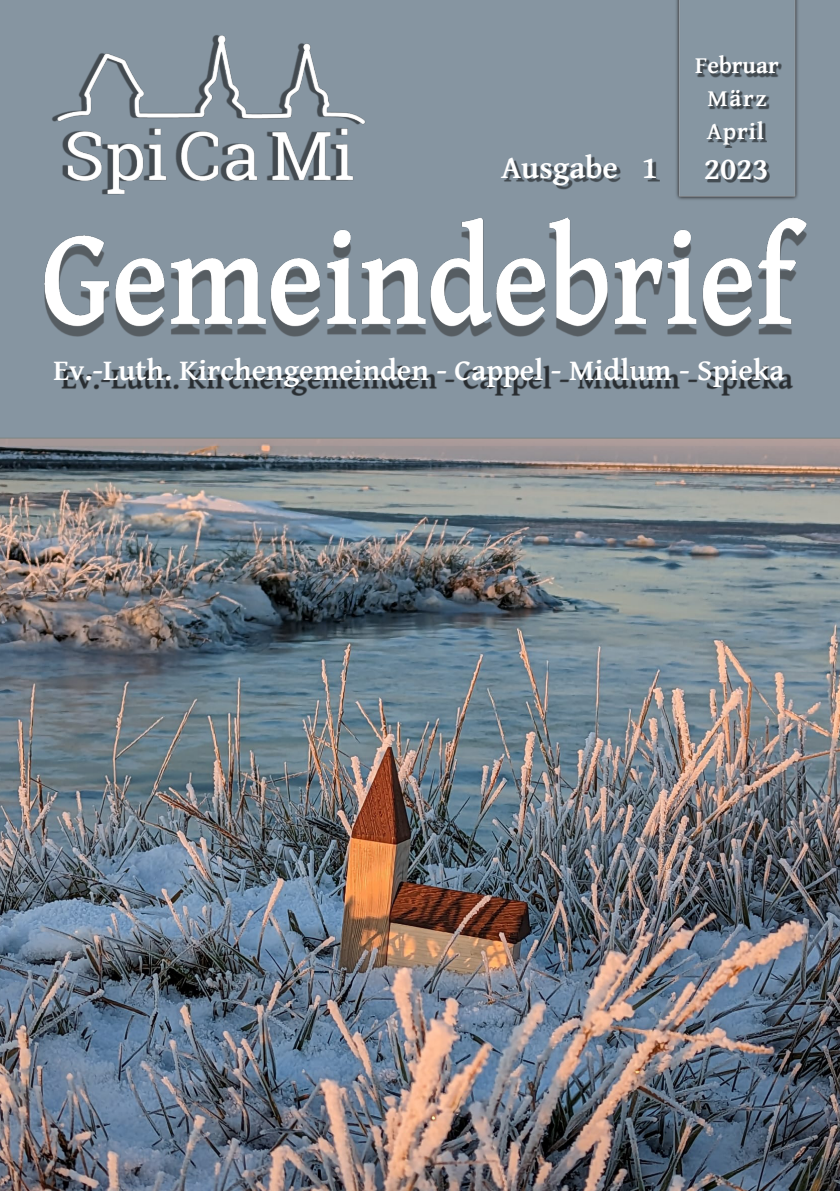
<style>
.page{position:relative;width:840px;height:1191px;background:#fff}
.page>*{position:absolute;margin:0;border:0;box-sizing:border-box;transform-origin:0 0}
.t1{font:700 32px "Gentium Basic";color:#fff}
.t2{font:700 30px "Gentium Basic";color:#fff}
.t3{font:700 24px/33px "Gentium Basic";letter-spacing:.04em;color:#fff;text-align:center}
</style>
<div class="page">
<img style="left:0;top:446px;width:839px;height:745px">
<div style="left:0;top:0;width:839px;height:438px;background:#8695a1"></div>
<img style="left:52px;top:35px;width:606px;height:159px">
<img style="left:674px;top:0;width:125px;height:201px">
<img style="left:44px;top:217px;width:761px;height:178px">
<img style="left:695px;top:55px;width:86px;height:22px">
<img style="left:708px;top:90px;width:61px;height:20px">
<img style="left:707px;top:122px;width:58px;height:25px">
<img style="left:705px;top:161px;width:64px;height:22px">
<p class="t1" style="left:501px;top:150px;width:158px">Ausgabe 1</p>
<p class="t3" style="left:694px;top:50px;width:85px">Februar<br>März<br>April</p>
<p class="t1" style="left:703px;top:151px;width:66px">2023</p>
<p class="t2" style="left:53px;top:354px;width:732px">Ev.-Luth. Kirchengemeinden - Cappel - Midlum - Spieka</p>
</div>
